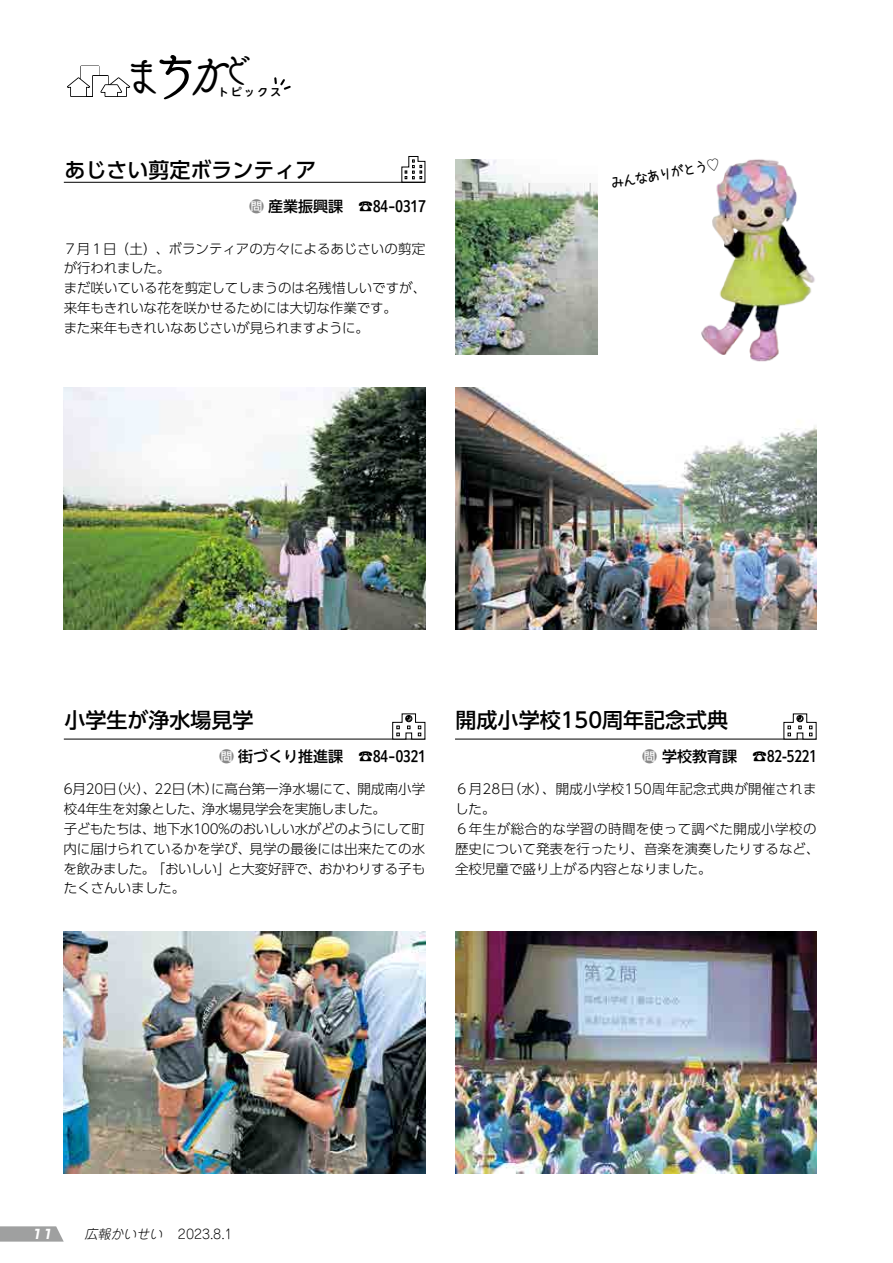
<style>
.page{position:relative;width:893px;height:1263px;background:#fff}
.page>*{position:absolute;margin:0;border:0;box-sizing:border-box;transform-origin:0 0}
.t1{font:40.5px "Lyra Std DB";color:#000}
.t2{font:33px "Lyra Std DB";color:#000}
.t3{font:500 21px "UD Shin Go Pr 6 N";color:#000}
.t4{font:500 15px "PUD Shin Go NT Pr 6 N";color:#000}
.t5{font:500 15px "UD Shin Go Pr 6 N";color:#000}
.t6{font:300 13.5px/19.8px "UD Shin Go Pr 6 N";letter-spacing:-.005em;color:#000}
.t7{font:300 13.5px/19.8px "UD Shin Go Pr 6 N";letter-spacing:.015em;color:#000}
.t8{font:300 13.5px/19.8px "UD Shin Go Pr 6 N";letter-spacing:-.035em;color:#000}
.t9{font:13.5px "azukifont LB";color:#000}
.t10{font:300 13.5px "UD Shin Go Pr 6 N";letter-spacing:-.025em;color:#000}
.t11{font:300 12.9px "Jun 101 Pro";color:#000}
.t12{font:italic 300 12.9px "Jun 101 Pro";color:#000}
.t13{font:italic 700 12.9px "Shin Go Pr 6 N";color:#fff}
.t14{font:700 10.5px "UD Shin M Go Pr 6 N De";letter-spacing:.25em;color:#000}
.s1{font-size:52.5px}
.s2{font-size:45px}
.s3{color:#898989}
.s4{font-family:"UD Shin Go NT Pr 6 N"}
</style>
<div class="page">
<svg style="left:0;top:1226px;width:64px;height:15px"></svg>
<img style="left:64px;top:387px;width:361px;height:243px">
<img style="left:64px;top:931px;width:361px;height:243px">
<hr style="left:64px;top:739px;width:361px;height:1px;background:#000">
<svg style="left:392px;top:713px;width:34px;height:27px"></svg>
<hr style="left:64px;top:182px;width:361px;height:1px;background:#000">
<svg style="left:401px;top:156px;width:25px;height:27px"></svg>
<img style="left:455px;top:387px;width:361px;height:243px">
<img style="left:455px;top:159px;width:142px;height:196px">
<hr style="left:455px;top:739px;width:361px;height:1px;background:#000">
<img style="left:455px;top:931px;width:361px;height:243px">
<div style="left:92px;top:75px;width:17px;height:22px;border:2px solid #000"></div>
<svg style="left:67px;top:76px;width:64px;height:21px"></svg>
<svg style="left:274px;top:77px;width:17px;height:13px"></svg>
<img style="left:701px;top:159px;width:114px;height:203px">
<svg style="left:783px;top:713px;width:34px;height:27px"></svg>
<h1 class="t1" style="left:122px;top:46px;width:113px">ま<span class="s1">ち</span><span class="s2">か</span></h1>
<h2 class="t2" style="left:220px;top:46px;width:34px">ど</h2>
<p class="t14" style="left:218px;top:83px;width:64px">トピックス</p>
<h3 class="t3" style="left:64px;top:152px;width:253px">あじさい剪定ボランティア</h3>
<p class="t4" style="left:249px;top:198px;width:96px"><span class="s3">問</span>産業振興課</p>
<p class="t6" style="left:64px;top:238px;width:364px">７月１日（土）、ボランティアの方々によるあじさいの剪定が行われました。<br>まだ咲いている花を剪定してしまうのは名残惜しいですが、来年もきれいな花を咲かせるためには大切な作業です。<br>また来年もきれいなあじさいが見られますように。</p>
<p class="t4" style="left:358px;top:198px;width:69px">☎84-0317</p>
<p class="t9" style="left:610px;top:176px;width:112px;rotate:-10deg">みんなありがとう<span class="s4">♡</span></p>
<h3 class="t3" style="left:64px;top:702px;width:190px">小学生が浄水場見学</h3>
<p class="t4" style="left:219px;top:748px;width:126px"><span class="s3">問</span>街づくり推進課</p>
<p class="t6" style="left:202px;top:778px;width:225px;text-indent:-138px">6月20日火( )、22日木( )に高台第一浄水場にて、開成南小学浄水場見学会を実施しました。</p>
<p class="t4" style="left:358px;top:748px;width:69px">☎84-0321</p>
<p class="t8" style="left:153px;top:798px;width:273px;text-indent:-90px">校4年生を対象とした、<br>地下水100%のおいしい水がどのようにして町</p>
<p class="t6" style="left:64px;top:818px;width:93px">子どもたちは、</p>
<p class="t6" style="left:64px;top:838px;width:363px">内に届けられているかを学び、見学の最後には出来たての水</p>
<p class="t10" style="left:319px;top:857px;width:108px">おかわりする子も</p>
<p class="t6" style="left:64px;top:858px;width:168px">を飲みました。「おいしい」たくさんいました。</p>
<p class="t6" style="left:228px;top:858px;width:95px">と大変好評で、</p>
<h3 class="t3" style="left:456px;top:702px;width:274px">開成小学校150周年記念式典</h3>
<p class="t5" style="left:642px;top:744px;width:176px"><span class="s3">問</span>学校教育課　☎82-5221</p>
<p class="t7" style="left:455px;top:778px;width:366px">６月28日水( )、開成小学校150周年記念式典が開催されました。<br>６年生が総合的な学習の時間を使って調べた開成小学校の歴史について発表を行ったり、音楽を演奏したりするなど、全校児童で盛り上がる内容となりました。</p>
<p class="t13" style="left:31px;top:1224px;width:26px">11</p>
<p class="t12" style="left:85px;top:1223px;width:83px">広報かいせい</p>
<p class="t11" style="left:178px;top:1223px;width:56px">2023.8.1</p>
</div>
